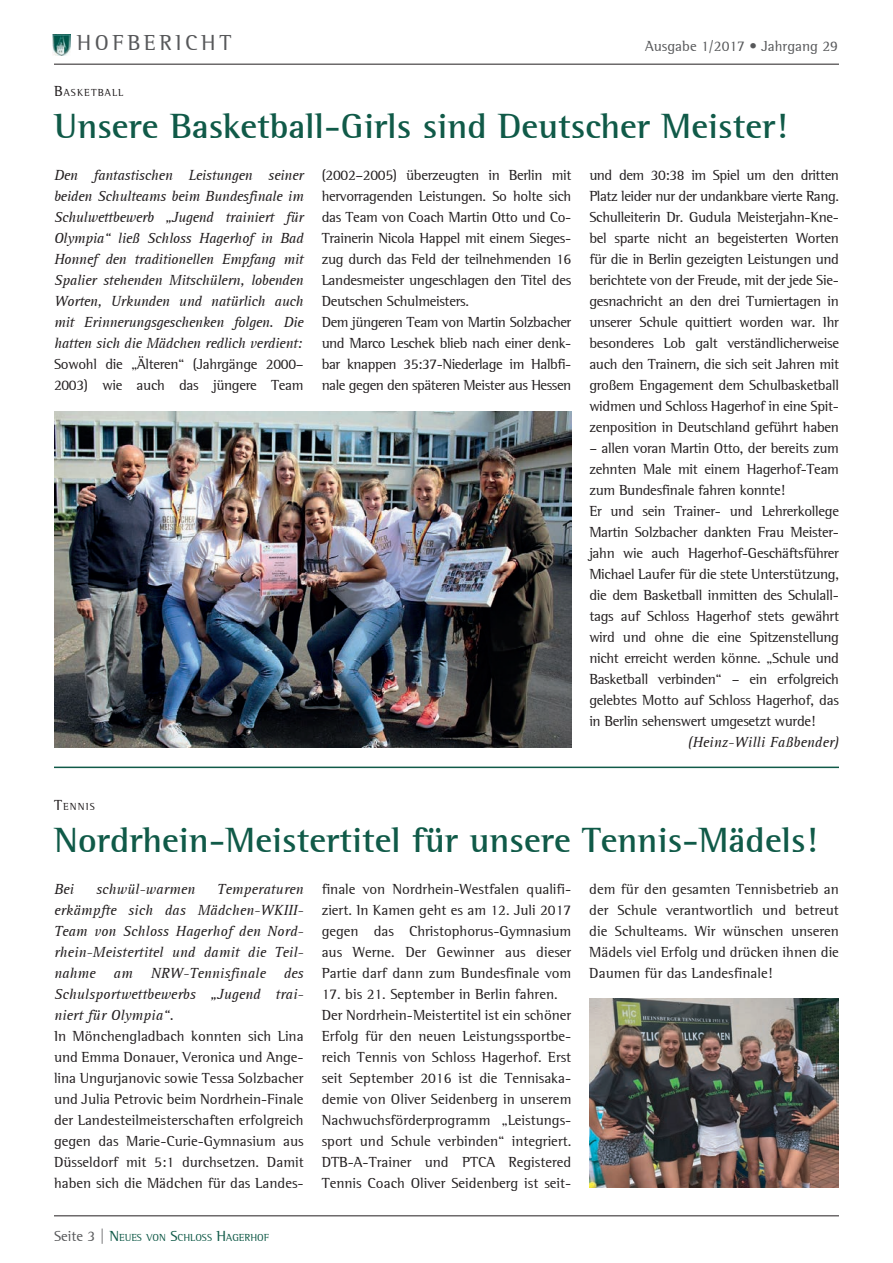
<style>
.page{position:relative;width:893px;height:1263px;background:#fff}
.page>*{position:absolute;margin:0;border:0;box-sizing:border-box;transform-origin:0 0}
.t1{font:700 36px "AT Rotis Semi Serif";color:#105a48}
.t2{font:22.35px "AT Rotis Semi Serif";letter-spacing:.16em;color:#57585a}
.t3{font:15px/21px "AT Rotis Semi Serif";letter-spacing:-.02em;color:#231f20;text-align:justify}
.t4{font:italic 15px/21px "AT Rotis Serif";color:#231f20;text-align:justify}
.t5{font:15px/21px "AT Rotis Semi Serif";color:#231f20}
.t6{font:15px "AT Rotis Semi Serif";color:#57585a}
.t7{font:10.5px "AT Rotis Semi Serif";color:#105a48}
.t8{font:10.5px "AT Rotis Semi Serif";letter-spacing:.105em;color:#231f20}
.s1{font-size:15px}
.s2{font-size:15px;color:#57585a}
</style>
<div class="page">
<hr style="left:54px;top:64px;width:785px;height:1px;background:#231f20">
<hr style="left:54px;top:1215px;width:785px;height:1px;background:#231f20">
<img style="left:53px;top:35px;width:17px;height:20px">
<hr style="left:54px;top:767px;width:785px;height:1px;background:#105a48">
<img style="left:54px;top:411px;width:517px;height:336px">
<img style="left:589px;top:998px;width:250px;height:189px">
<h2 class="t2" style="left:77px;top:30px;width:156px">HOFBERICHT</h2>
<p class="t6" style="left:645px;top:38px;width:194px">Ausgabe 1/2017 • Jahrgang 29</p>
<p class="t8" style="left:54px;top:86px;width:71px"><span class="s1">B</span>ASKETBALL</p>
<h1 class="t1" style="left:54px;top:104px;width:735px">Unsere Basketball-Girls sind Deutscher Meister!</h1>
<p class="t4" style="left:54px;top:165px;width:251px">Den fantastischen Leistungen seiner beiden Schulteams beim Bundesfinale im Schulwettbewerb „Jugend trainiert für Olympia“ ließ Schloss Hagerhof in Bad Honnef den traditionellen Empfang mit Spalier stehenden Mitschülern, lobenden Worten, Urkunden und natürlich auch mit Erinnerungsgeschenken folgen. Die hatten sich die Mädchen redlich verdient:</p>
<p class="t3" style="left:54px;top:353px;width:251px">Sowohl die „Älteren“ (Jahrgänge 2000–<br>2003) wie auch das jüngere Team</p>
<p class="t3" style="left:322px;top:164px;width:251px;text-align:left">(2002–2005) überzeugten in Berlin mit hervorragenden Leistungen. So holte sich das Team von Coach Martin Otto und Co-Trainerin Nicola Happel mit einem Sieges&shy;zug durch das Feld der teilnehmenden 16<br>Landesmeister ungeschlagen den Titel des Deutschen Schulmeisters.<br>Dem jüngeren Team von Martin Solzbacher und Marco Leschek blieb nach einer denk&shy;bar knappen 35:37-Niederlage im Halbfi&shy;nale gegen den späteren Meister aus Hessen</p>
<p class="t3" style="left:589px;top:164px;width:251px">und dem 30:38 im Spiel um den dritten Platz leider nur der undankbare vierte Rang.<br>Schulleiterin Dr. Gudula Meisterjahn-Kne&shy;bel sparte nicht an begeisterten Worten für die in Berlin gezeigten Leistungen und berichtete von der Freude, mit der jede Sie&shy;gesnachricht an den drei Turniertagen in unserer Schule quittiert worden war. Ihr besonderes Lob galt verständlicherweise auch den Trainern, die sich seit Jahren mit großem Engagement dem Schulbasketball widmen und Schloss Hagerhof in eine Spit&shy;zenposition in Deutschland geführt haben</p>
<p class="t3" style="left:589px;top:437px;width:251px;text-align:left">– allen voran Martin Otto, der bereits zum zehnten Male mit einem Hagerhof-Team zum Bundesfinale fahren konnte!<br>Er und sein Trainer- und Lehrerkollege Martin Solzbacher dankten Frau Meister&shy;jahn wie auch Hagerhof-Geschäftsführer Michael Laufer für die stete Unterstützung, die dem Basketball inmitten des Schulall&shy;tags auf Schloss Hagerhof stets gewährt wird und ohne die eine Spitzenstellung nicht erreicht werden könne. „Schule und Basketball verbinden“ – ein erfolgreich gelebtes Motto auf Schloss Hagerhof, das in Berlin sehenswert umgesetzt wurde!</p>
<p class="t4" style="left:688px;top:732px;width:153px">(Heinz-Willi Faßbender)</p>
<p class="t8" style="left:54px;top:800px;width:42px"><span class="s1">T</span>ENNIS</p>
<h1 class="t1" style="left:54px;top:818px;width:765px">Nordrhein-Meistertitel für unsere Tennis-Mädels!</h1>
<p class="t4" style="left:54px;top:879px;width:21px">Bei</p>
<p class="t4" style="left:96px;top:879px;width:101px">schwül-warmen</p>
<p class="t3" style="left:322px;top:878px;width:251px">finale von Nordrhein-Westfalen qualifi&shy;ziert. In Kamen geht es am 12. Juli 2017 gegen das Christophorus-Gymnasium aus Werne. Der Gewinner aus dieser Partie darf dann zum Bundesfinale vom</p>
<p class="t5" style="left:322px;top:983px;width:251px">17. bis 21. September in Berlin fahren.<br>Der Nordrhein-Meistertitel ist ein schöner Erfolg für den neuen Leistungssportbe&shy;reich Tennis von Schloss Hagerhof. Erst seit September 2016 ist die Tennisaka&shy;demie von Oliver Seidenberg in unserem Nachwuchsförderprogramm „Leistungs&shy;sport und Schule verbinden“ integriert.<br>DTB-A-Trainer und PTCA Registered Tennis Coach Oliver Seidenberg ist seit-</p>
<p class="t3" style="left:589px;top:878px;width:251px">dem für den gesamten Tennisbetrieb an der Schule verantwortlich und betreut die Schulteams. Wir wünschen unseren Mädels viel Erfolg und drücken ihnen die Daumen für das Landesfinale!</p>
<p class="t4" style="left:54px;top:879px;width:251px;text-indent:163px">Temperaturen erkämpfte sich das Mädchen-WKIII-Team von Schloss Hagerhof den Nord&shy;rhein-Meistertitel und damit die Teil&shy;nahme am NRW-Tennisfinale des Schulsportwettbewerbs „Jugend trai&shy;niert für Olympia“.</p>
<p class="t3" style="left:54px;top:1025px;width:251px">In Mönchengladbach konnten sich Lina und Emma Donauer, Veronica und Ange&shy;lina Ungurjanovic sowie Tessa Solzbacher und Julia Petrovic beim Nordrhein-Finale der Landesteilmeisterschaften erfolgreich gegen das Marie-Curie-Gymnasium aus Düsseldorf mit 5:1 durchsetzen. Damit haben sich die Mädchen für das Landes-</p>
<p class="t7" style="left:54px;top:1231px;width:217px"><span class="s2">Seite 3 |</span> <span class="s1">N</span>EUES VON <span class="s1">S</span>CHLOSS <span class="s1">H</span>AGERHOF</p>
</div>
